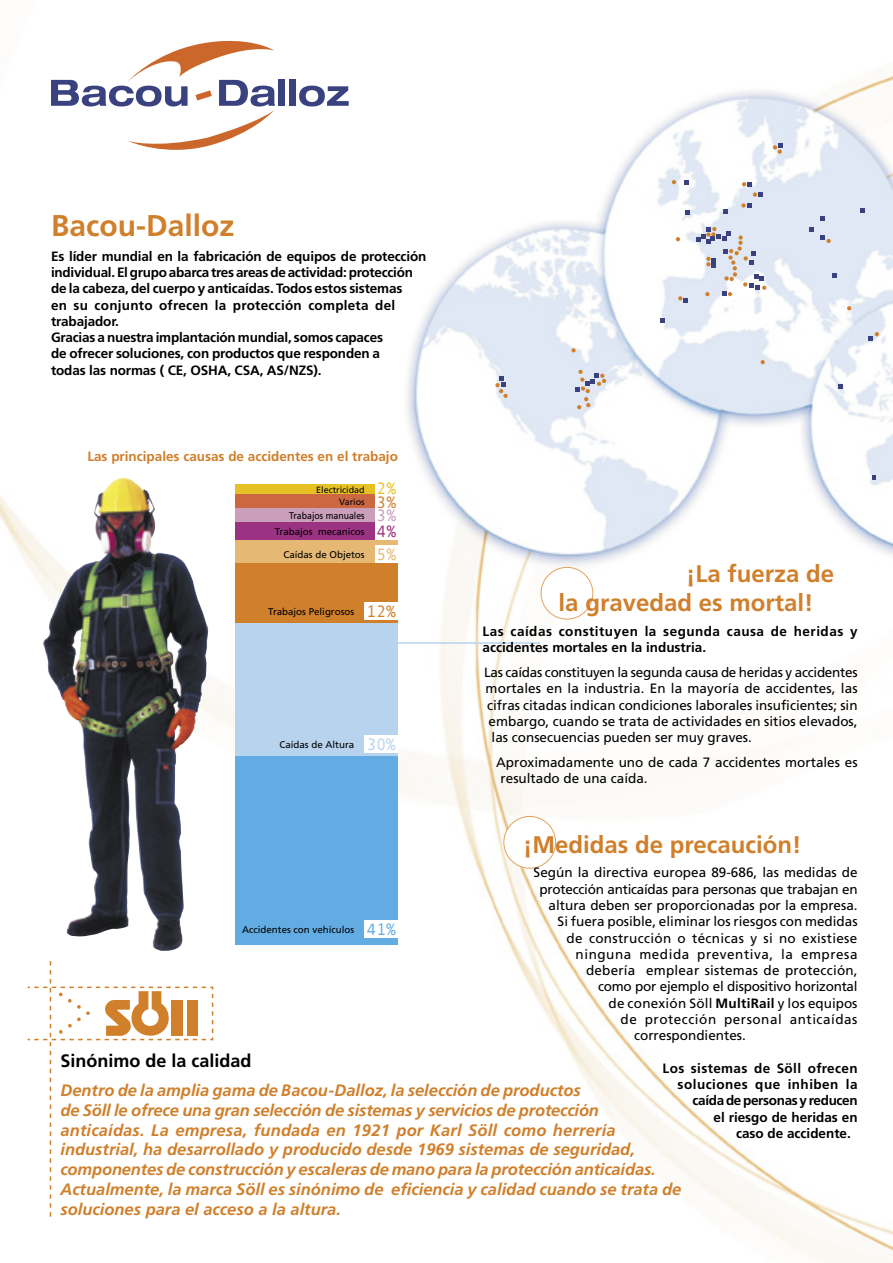
<style>
.page{position:relative;width:893px;height:1263px;background:#fff}
.page>*{position:absolute;margin:0;border:0;box-sizing:border-box;transform-origin:0 0}
.t1{font:700 30px "Frutiger";color:#d07f2b}
.t2{font:700 24px/29px "Frutiger";color:#d07f2b}
.t3{font:700 18px "Frutiger";color:#000}
.t4{font:italic 700 16.5px/20px "Frutiger";color:#d07f2b}
.t5{font:16.5px "Andale Mono";color:#d07f2b}
.t6{font:16.5px "Andale Mono";color:#63ace3}
.t7{font:16.5px "Andale Mono";color:#b7d3ee}
.t8{font:16.5px "Andale Mono";color:#e6c126}
.t9{font:16.5px "Andale Mono";color:#e5b973}
.t10{font:16.5px "Andale Mono";color:#cb9ebc}
.t11{font:16.5px "Andale Mono";color:#9c3282}
.t12{font:13.5px/16.2px "Frutiger";color:#000}
.t13{font:700 13.5px/16.2px "Frutiger";letter-spacing:-.01em;color:#000}
.t14{font:13.5px "Frutiger";letter-spacing:-.02em;color:#000}
.t15{font:700 13.5px/16.2px "Frutiger";letter-spacing:.035em;color:#000}
.t16{font:13.5px "Frutiger";letter-spacing:.04em;color:#000}
.t17{font:700 13.5px "Frutiger";color:#d07f2b}
.t18{font:13.5px "Frutiger";letter-spacing:.025em;color:#000}
.t19{font:13.5px "Frutiger";letter-spacing:.02em;color:#000}
.t20{font:700 13.5px "Frutiger";letter-spacing:.025em;color:#000}
.t21{font:9.75px "Frutiger";color:#000}
.t22{font:9.75px "Frutiger";color:#000;scale:.9 1}
.t23{font:9px/12px "Frutiger";color:#000;text-align:right}
.s1{font-weight:700}
</style>
<div class="page">
<img style="left:0;top:40px;width:893px;height:1223px">
<div style="left:541px;top:567px;width:52px;height:52px;background:#fff;border-radius:50%"></div>
<div style="left:541px;top:567px;width:52px;height:52px;border:1px solid #dea45d;border-radius:50%"></div>
<div style="left:504px;top:816px;width:52px;height:52px;background:#fff;border-radius:50%"></div>
<div style="left:503px;top:816px;width:53px;height:52px;border:1px solid #dea45d;border-radius:50%"></div>
<div style="left:279px;top:79px;width:6px;height:27px;background:#39427f"></div>
<div style="left:289px;top:79px;width:7px;height:27px;background:#39427f"></div>
<svg style="left:299px;top:86px;width:49px;height:20px"></svg>
<svg style="left:51px;top:41px;width:224px;height:109px"></svg>
<svg style="left:661px;top:318px;width:4px;height:5px"></svg>
<svg style="left:684px;top:181px;width:4px;height:4px"></svg>
<svg style="left:685px;top:211px;width:4px;height:4px"></svg>
<svg style="left:723px;top:209px;width:4px;height:4px"></svg>
<svg style="left:860px;top:209px;width:4px;height:4px"></svg>
<svg style="left:820px;top:216px;width:4px;height:4px"></svg>
<svg style="left:809px;top:227px;width:5px;height:4px"></svg>
<svg style="left:833px;top:273px;width:4px;height:4px"></svg>
<svg style="left:761px;top:360px;width:4px;height:4px"></svg>
<svg style="left:678px;top:296px;width:10px;height:6px"></svg>
<svg style="left:672px;top:180px;width:4px;height:4px"></svg>
<svg style="left:820px;top:236px;width:11px;height:7px"></svg>
<svg style="left:847px;top:306px;width:4px;height:4px"></svg>
<svg style="left:773px;top:144px;width:10px;height:10px"></svg>
<svg style="left:676px;top:237px;width:4px;height:4px"></svg>
<svg style="left:742px;top:182px;width:21px;height:15px"></svg>
<svg style="left:741px;top:203px;width:10px;height:5px"></svg>
<svg style="left:697px;top:227px;width:69px;height:69px"></svg>
<svg style="left:495px;top:376px;width:13px;height:22px"></svg>
<svg style="left:571px;top:348px;width:5px;height:4px"></svg>
<svg style="left:576px;top:370px;width:30px;height:39px"></svg>
<svg style="left:868px;top:332px;width:11px;height:8px"></svg>
<svg style="left:872px;top:475px;width:3px;height:5px"></svg>
<svg style="left:839px;top:385px;width:4px;height:4px"></svg>
<hr style="left:388px;top:642px;width:152px;height:2px;background:#b7d3ee">
<div style="left:236px;top:756px;width:162px;height:188px;background:#63ace3"></div>
<div style="left:365px;top:920px;width:33px;height:18px;background:#fff"></div>
<div style="left:236px;top:623px;width:162px;height:133px;background:#b7d3ee"></div>
<div style="left:236px;top:563px;width:162px;height:60px;background:#d07f2b"></div>
<div style="left:236px;top:539px;width:162px;height:24px;background:#e5b973"></div>
<div style="left:236px;top:522px;width:162px;height:17px;background:#9c3282"></div>
<div style="left:236px;top:507px;width:162px;height:15px;background:#cb9ebc"></div>
<div style="left:236px;top:494px;width:162px;height:13px;background:#cb6741"></div>
<div style="left:236px;top:484px;width:162px;height:10px;background:#e6c126"></div>
<div style="left:375px;top:479px;width:23px;height:18px;background:#fff"></div>
<div style="left:365px;top:735px;width:33px;height:18px;background:#fff"></div>
<div style="left:365px;top:602px;width:33px;height:18px;background:#fff"></div>
<div style="left:375px;top:545px;width:23px;height:18px;background:#fff"></div>
<div style="left:375px;top:496px;width:23px;height:13px;background:#fff"></div>
<div style="left:375px;top:509px;width:23px;height:14px;background:#fff"></div>
<div style="left:375px;top:522px;width:23px;height:17px;background:#fff"></div>
<img style="left:76px;top:477px;width:132px;height:475px">
<svg style="left:26px;top:961px;width:188px;height:255px"></svg>
<h1 class="t1" style="left:51px;top:208px;width:185px">Bacou-Dalloz</h1>
<p class="t13" style="left:51px;top:248px;width:377px">Es líder mundial en la fabricación de equipos de protección individual. El grupo abarca tres areas de actividad: protección de la cabeza, del cuerpo y anticaídas. Todos estos sistemas<br>en su conjunto ofrecen la protección completa del trabajador.<br>Gracias a nuestra implantación mundial, somos capaces<br>de ofrecer soluciones, con productos que responden a<br>todas las normas ( CE, OSHA, CSA, AS/NZS).</p>
<p class="t17" style="left:87px;top:449px;width:312px">Las principales causas de accidentes en el trabajo</p>
<p class="t5" style="left:377px;top:493px;width:21px">3%</p>
<p class="t10" style="left:377px;top:506px;width:21px">3%</p>
<p class="t11" style="left:377px;top:522px;width:21px">4%</p>
<p class="t8" style="left:377px;top:479px;width:21px">2%</p>
<p class="t23" style="left:316px;top:484px;width:50px">Electricidad<br>Varios</p>
<p class="t22" style="left:289px;top:510px;width:85px">Trabajos manuales</p>
<p class="t21" style="left:275px;top:525px;width:91px">Trabajos mecanicos</p>
<p class="t21" style="left:283px;top:549px;width:83px">Caídas de Objetos</p>
<p class="t9" style="left:377px;top:545px;width:21px">5%</p>
<p class="t21" style="left:268px;top:605px;width:87px">Trabajos Peligrosos</p>
<p class="t5" style="left:366px;top:602px;width:31px">12%</p>
<p class="t21" style="left:279px;top:738px;width:76px">Caídas de Altura</p>
<p class="t7" style="left:367px;top:735px;width:30px">3O%</p>
<h2 class="t2" style="left:559px;top:559px;width:277px;text-indent:128px">¡La fuerza de la gravedad es mortal!</h2>
<p class="t15" style="left:483px;top:623px;width:377px">Las caídas constituyen la segunda causa de heridas y accidentes mortales en la industria.</p>
<p class="t14" style="left:484px;top:664px;width:375px">Las caídas constituyen la segunda causa de heridas y accidentes</p>
<p class="t12" style="left:486px;top:680px;width:374px">mortales en la industria. En la mayoría de accidentes, las</p>
<p class="t12" style="left:487px;top:697px;width:372px">cifras citadas indican condiciones laborales insuficientes; sin</p>
<p class="t12" style="left:489px;top:713px;width:370px">embargo, cuando se trata de actividades en sitios elevados,</p>
<p class="t12" style="left:492px;top:729px;width:262px">las consecuencias pueden ser muy graves.</p>
<p class="t12" style="left:501px;top:754px;width:358px;text-indent:-4px">Aproximadamente uno de cada 7 accidentes mortales es resultado de una caída.</p>
<h2 class="t2" style="left:523px;top:830px;width:280px">¡Medidas de precaución!</h2>
<p class="t12" style="left:534px;top:864px;width:326px">Según la directiva europea 89-686, las medidas de</p>
<p class="t14" style="left:540px;top:881px;width:320px">protección anticaídas para personas que trabajan en</p>
<p class="t12" style="left:549px;top:897px;width:311px">altura deben ser proporcionadas por la empresa.</p>
<p class="t12" style="left:558px;top:913px;width:302px">Si fuera posible, eliminar los riesgos con medidas</p>
<p class="t18" style="left:567px;top:930px;width:292px">de construcción o técnicas y si no existiese</p>
<p class="t16" style="left:576px;top:946px;width:283px">ninguna medida preventiva, la empresa</p>
<p class="t12" style="left:586px;top:962px;width:273px">debería emplear sistemas de protección,</p>
<p class="t14" style="left:598px;top:979px;width:261px">como por ejemplo el dispositivo horizontal</p>
<p class="t19" style="left:609px;top:995px;width:250px">de conexión Söll <span class="s1">MultiRail</span> y los equipos</p>
<p class="t16" style="left:621px;top:1011px;width:238px">de protección personal anticaídas</p>
<p class="t12" style="left:634px;top:1027px;width:113px">correspondientes.</p>
<p class="t20" style="left:663px;top:1060px;width:197px">Los sistemas de Söll ofrecen</p>
<p class="t15" style="left:678px;top:1076px;width:182px">soluciones que inhiben la</p>
<p class="t13" style="left:693px;top:1092px;width:167px">caída de personas y reducen</p>
<p class="t13" style="left:714px;top:1108px;width:145px">el riesgo de heridas en</p>
<p class="t13" style="left:736px;top:1125px;width:116px">caso de accidente.</p>
<p class="t6" style="left:366px;top:920px;width:31px">41%</p>
<p class="t21" style="left:242px;top:924px;width:114px">Accidentes con vehículos</p>
<h3 class="t3" style="left:60px;top:1050px;width:193px">Sinónimo de la calidad</h3>
<p class="t4" style="left:60px;top:1080px;width:622px">Dentro de la amplia gama de Bacou-Dalloz, la selección de productos<br>de Söll le ofrece una gran selección de sistemas y servicios de protección anticaídas. La empresa, fundada en 1921 por Karl Söll como herrería industrial, ha desarrollado y producido desde 1969 sistemas de seguridad, componentes de construcción y escaleras de mano para la protección anticaídas.<br>Actualmente, la marca Söll es sinónimo de eficiencia y calidad cuando se trata de soluciones para el acceso a la altura.</p>
</div>
